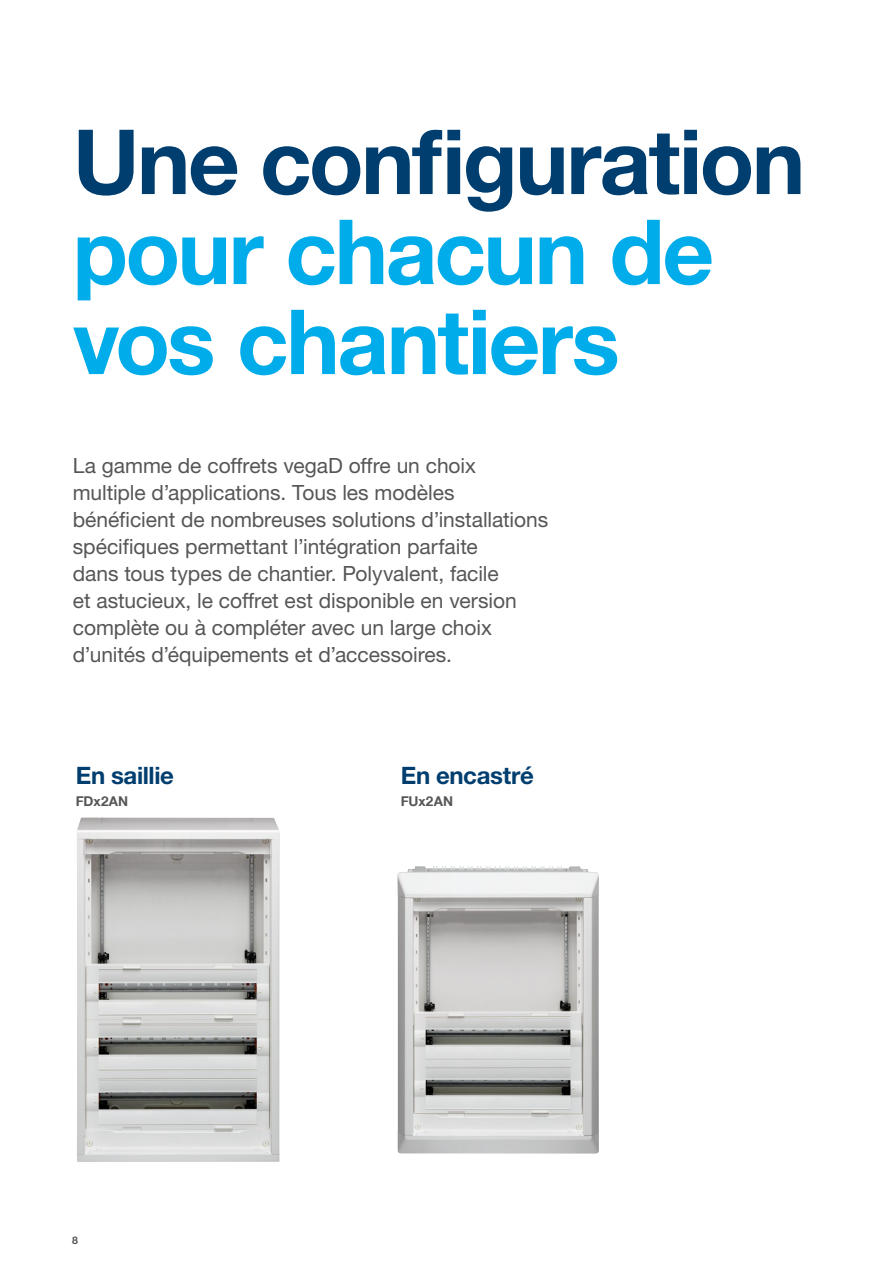
<style>
.page{position:relative;width:893px;height:1263px;background:#fff}
.page>*{position:absolute;margin:0;border:0;box-sizing:border-box;transform-origin:0 0}
.t1{font:700 90px/90px "Helvetica Neue LTW1 G";letter-spacing:-.025em;color:#00ace9}
.t2{font:700 90px "Helvetica Neue LTW1 G";letter-spacing:-.025em;color:#003e6f}
.t3{font:700 24px "Helvetica Neue LTW1 G";letter-spacing:-.015em;color:#003e6f}
.t4{font:21px/27px "Helvetica Neue LTW1 G";letter-spacing:-.005em;color:#565655}
.t5{font:700 13.5px "Helvetica Neue LT Com";color:#565655}
.t6{font:700 10.5px "Helvetica Neue LTW1 G";color:#565655}
</style>
<div class="page">
<img style="left:77px;top:818px;width:203px;height:344px">
<img style="left:397px;top:866px;width:202px;height:287px">
<h1 class="t2" style="left:73px;top:106px;width:734px">Une configuration</h1>
<h1 class="t1" style="left:73px;top:206px;width:643px">pour chacun de vos chantiers</h1>
<p class="t4" style="left:73px;top:452px;width:477px">La gamme de coffrets vegaD offre un choix multiple d’applications. Tous les modèles bénéficient de nombreuses solutions d’installations spécifiques permettant l’intégration parfaite<br>dans tous types de chantier. Polyvalent, facile<br>et astucieux, le coffret est disponible en version complète ou à compléter avec un large choix d’unités d’équipements et d’accessoires.</p>
<p class="t3" style="left:76px;top:760px;width:100px">En saillie</p>
<p class="t5" style="left:76px;top:793px;width:54px">FDx2AN</p>
<p class="t6" style="left:72px;top:1233px;width:7px">8</p>
<p class="t3" style="left:401px;top:760px;width:135px">En encastré</p>
<p class="t5" style="left:401px;top:793px;width:54px">FUx2AN</p>
</div>
